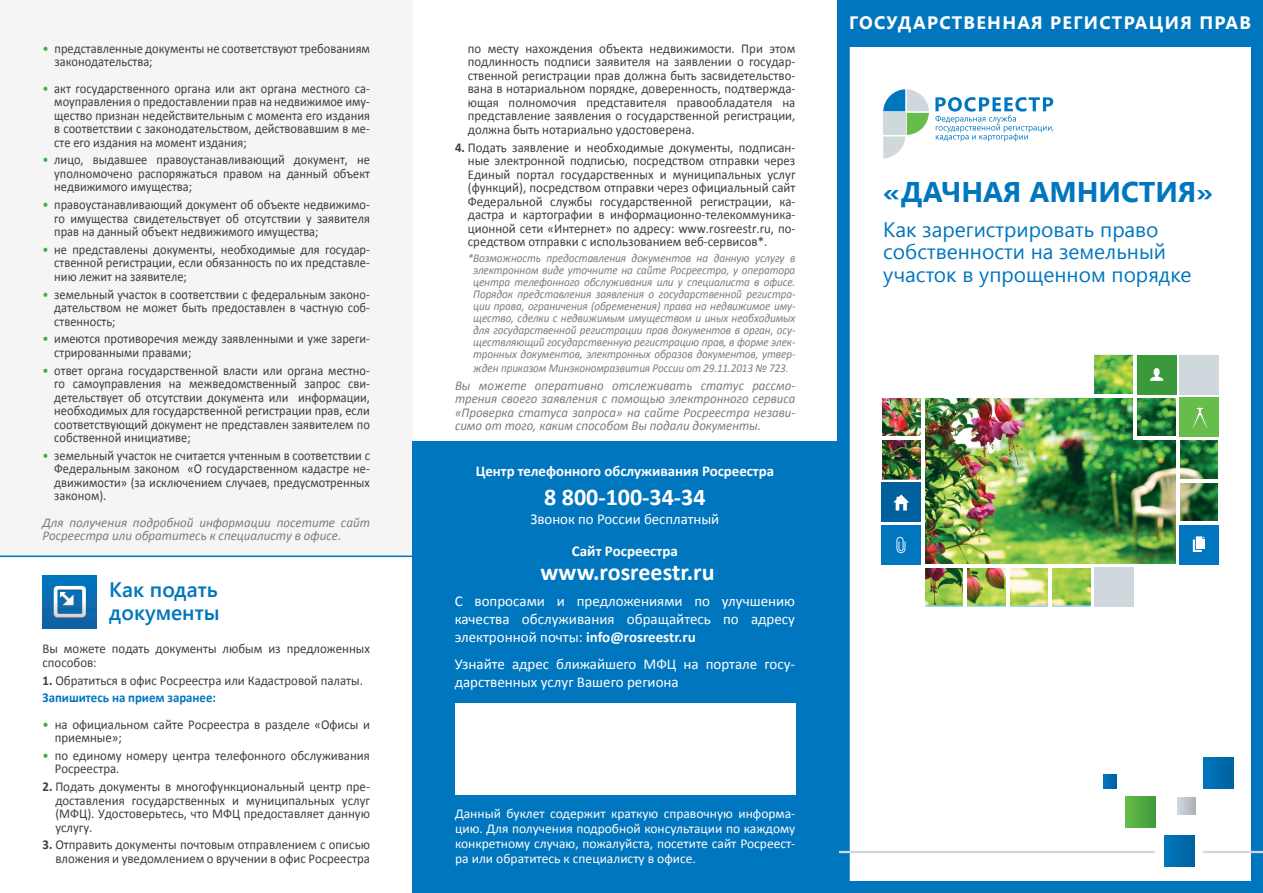
<style>
.page{position:relative;width:1263px;height:893px;background:#fff}
.page>*{position:absolute;margin:0;border:0;box-sizing:border-box;transform-origin:0 0}
.Paragraph_Style_1{font:700 28.5px "Segoe UI";color:#0076be}
.Заг_1{font:700 24px "Calibri";color:#fff}
.Заг_1-2{font:21px/22.5px "Segoe UI";color:#0076be}
.Заг_1-3{font:600 21px "Segoe UI";color:#0076be}
.Заг_1-4{font:700 18px "Segoe UI";letter-spacing:.07em;color:#fff}
.Заг_1-5{font:15px/18px "Calibri";color:#fff;text-align:justify}
.Заг_1-6{font:700 15px "Calibri";color:#fff}
.List{font:13.5px/13.5px "Calibri";color:#3e3e3f;text-align:justify;scale:.92 1}
.Paragraph_Style_2{font:13.5px/13.5px "Calibri";color:#3e3e3f;text-align:justify;scale:.95 1}
.podpis{font:italic 13.5px/13.5px "Calibri";color:#7a7c7f;text-align:justify;scale:.95 1}
.t1{font:13.5px/15px "Calibri";color:#fff;text-align:justify}
.List-2{font:13.5px/13.5px "Calibri";color:#3e3e3f;scale:.95 1}
.List-3{font:italic 13.5px/13.5px "Calibri";color:#7a7c7f;scale:.96 1}
.Pod-podzag{font:700 13.5px "Calibri";color:#0076be;scale:.95 1}
.podpis-2{font:italic 12px/12px "Calibri";letter-spacing:-.01em;color:#7a7c7f;text-align:center;scale:.93 1}
.s1{color:#40ae49}
.s2{font-weight:700}
</style>
<div class="page">
<div style="left:0;top:0;width:412px;height:556px;background:#f5f5f6"></div>
<img style="left:43px;top:575px;width:53px;height:54px">
<hr style="left:0;top:556px;width:412px;height:1px;background:#0076be">
<div style="left:838px;top:0;width:425px;height:893px;border:12px solid #0076be"></div>
<div style="left:848px;top:7px;width:405px;height:40px;background:#0076be"></div>
<svg style="left:1103px;top:757px;width:131px;height:110px"></svg>
<svg style="left:1177px;top:797px;width:18px;height:18px"></svg>
<svg style="left:883px;top:89px;width:46px;height:69px"></svg>
<div style="left:883px;top:113px;width:22px;height:22px;background:#cfd8dd"></div>
<svg style="left:935px;top:97px;width:118px;height:44px"></svg>
<hr style="left:1203px;top:851px;width:60px;height:2px;background:#cfd8dd">
<hr style="left:838px;top:851px;width:317px;height:2px;background:#cfd8dd">
<div style="left:412px;top:441px;width:426px;height:452px;background:#0076be"></div>
<div style="left:455px;top:703px;width:340px;height:91px;background:#fff"></div>
<img style="left:882px;top:355px;width:336px;height:250px">
<hr style="left:880px;top:394px;width:339px;height:3px;background:#fff">
<hr style="left:880px;top:437px;width:43px;height:3px;background:#fff">
<hr style="left:1134px;top:437px;width:85px;height:3px;background:#fff">
<hr style="left:1178px;top:479px;width:41px;height:3px;background:#fff">
<hr style="left:1178px;top:522px;width:41px;height:3px;background:#fff">
<hr style="left:880px;top:564px;width:339px;height:3px;background:#fff">
<hr style="left:921px;top:394px;width:3px;height:214px;background:#fff">
<hr style="left:963px;top:566px;width:4px;height:42px;background:#fff">
<hr style="left:1006px;top:566px;width:3px;height:42px;background:#fff">
<hr style="left:1049px;top:566px;width:3px;height:42px;background:#fff">
<hr style="left:1091px;top:566px;width:3px;height:42px;background:#fff">
<hr style="left:1134px;top:355px;width:3px;height:83px;background:#fff">
<hr style="left:1176px;top:355px;width:3px;height:253px;background:#fff">
<div style="left:881px;top:483px;width:40px;height:39px;background:#00609d"></div>
<svg style="left:893px;top:494px;width:16px;height:16px"></svg>
<div style="left:881px;top:525px;width:40px;height:39px;background:#0076be"></div>
<svg style="left:896px;top:537px;width:9px;height:16px"></svg>
<div style="left:1137px;top:355px;width:39px;height:39px;background:#3a9a3b"></div>
<div style="left:1179px;top:355px;width:40px;height:39px;background:#cfd8dd"></div>
<div style="left:1179px;top:397px;width:40px;height:40px;background:#67bd4a"></div>
<div style="left:1179px;top:525px;width:40px;height:39px;background:#0076be"></div>
<svg style="left:1150px;top:368px;width:13px;height:13px"></svg>
<svg style="left:1193px;top:536px;width:12px;height:16px"></svg>
<svg style="left:1193px;top:407px;width:14px;height:21px"></svg>
<div style="left:1094px;top:567px;width:40px;height:40px;background:#cfd8dd"></div>
<p class="List" style="left:55px;top:42px;width:344px;text-indent:-12px"><span class="s1">•</span> представленные документы не соответствуют требованиям законодательства;</p>
<p class="List" style="left:54px;top:81px;width:345px;text-indent:-12px"><span class="s1">•</span> акт государственного органа или акт органа местного са&shy;моуправления о предоставлении прав на недвижимое иму&shy;щество признан недействительным с момента его издания в соответствии с законодательством, действовавшим в ме&shy;сте его издания на момент издания;</p>
<p class="List" style="left:54px;top:153px;width:345px;text-indent:-12px"><span class="s1">•</span> лицо, выдавшее правоустанавливающий документ, не уполномочено распоряжаться правом на данный объект недвижимого имущества;</p>
<p class="List" style="left:54px;top:198px;width:345px;text-indent:-12px"><span class="s1">•</span> правоустанавливающий документ об объекте недвижимо&shy;го имущества свидетельствует об отсутствии у заявителя прав на данный объект недвижимого имущества;</p>
<p class="List" style="left:54px;top:243px;width:345px;text-indent:-12px"><span class="s1">•</span> не представлены документы, необходимые для государ&shy;ственной регистрации, если обязанность по их представле&shy;нию лежит на заявителе;</p>
<p class="List" style="left:54px;top:287px;width:345px;text-indent:-12px"><span class="s1">•</span> земельный участок в соответствии с федеральным законо&shy;дательством не может быть предоставлен в частную соб&shy;ственность;</p>
<p class="List" style="left:54px;top:332px;width:345px;text-indent:-12px"><span class="s1">•</span> имеются противоречия между заявленными и уже зареги&shy;стрированными правами;</p>
<p class="List" style="left:54px;top:363px;width:345px;text-indent:-12px"><span class="s1">•</span> ответ органа государственной власти или органа местно&shy;го самоуправления на межведомственный запрос сви&shy;детельствует об отсутствии документа или информации, необходимых для государственной регистрации прав, если соответствующий документ не представлен заявителем по собственной инициативе;</p>
<p class="List" style="left:54px;top:449px;width:345px;text-indent:-12px"><span class="s1">•</span> земельный участок не считается учтенным в соответствии с Федеральным законом «О государственном кадастре не&shy;движимости» (за исключением случаев, предусмотренных законом).</p>
<p class="List-3" style="left:43px;top:515px;width:343px">Для получения подробной информации посетите сайт<br>Росреестра или обратитесь к специалисту в офисе.</p>
<p class="Заг_1-3" style="left:109px;top:575px;width:110px">Как подать</p>
<p class="Заг_1-3" style="left:109px;top:598px;width:112px">документы</p>
<p class="Paragraph_Style_2" style="left:43px;top:642px;width:346px">Вы можете подать документы любым из предложенных способов:</p>
<p class="Paragraph_Style_2" style="left:43px;top:673px;width:339px"><span class="s2">1.</span> Обратиться в офис Росреестра или Кадастровой палаты.</p>
<p class="Pod-podzag" style="left:43px;top:689px;width:184px">Запишитесь на прием заранее:</p>
<p class="List-2" style="left:55px;top:717px;width:333px;text-indent:-12px"><span class="s1">•</span> на официальном сайте Росреестра в разделе «Офисы и приемные»;</p>
<p class="List-2" style="left:55px;top:749px;width:333px;text-indent:-12px"><span class="s1">•</span> по единому номеру центра телефонного обслуживания<br>Росреестра.</p>
<p class="Paragraph_Style_2" style="left:55px;top:780px;width:333px;text-indent:-13px"><span class="s2">2.</span> Подать документы в многофункциональный центр пре&shy;доставления государственных и муниципальных услуг (МФЦ). Удостоверьтесь, что МФЦ предоставляет данную услугу.</p>
<p class="Paragraph_Style_2" style="left:43px;top:838px;width:346px;text-align:right"><span class="s2">3.</span> Отправить документы почтовым отправлением с описью вложения и уведомлением о вручении в офис Росреестра</p>
<p class="Paragraph_Style_2" style="left:468px;top:42px;width:346px">по месту нахождения объекта недвижимости. При этом подлинность подписи заявителя на заявлении о государ&shy;ственной регистрации прав должна быть засвидетельство&shy;вана в нотариальном порядке, доверенность, подтвержда&shy;ющая полномочия представителя правообладателя на представление заявления о государственной регистрации, должна быть нотариально удостоверена.</p>
<p class="Paragraph_Style_2" style="left:468px;top:140px;width:346px;text-indent:-13px"><span class="s2">4.</span> Подать заявление и необходимые документы, подписан&shy;ные электронной подписью, посредством отправки через Единый портал государственных и муниципальных услуг (функций), посредством отправки через официальный сайт Федеральной службы государственной регистрации, ка&shy;дастра и картографии в информационно-телекоммуника&shy;ционной сети «Интернет» по адресу: www.rosreestr.ru, по&shy;средством отправки с использованием веб-сервисов*.</p>
<p class="podpis-2" style="left:468px;top:252px;width:354px">*Возможность предоставления документов на данную услугу в электронном виде уточните на сайте Росреестра, у оператора центра телефонного обслуживания или у специалиста в офисе.<br>Порядок представления заявления о государственной регистра&shy;ции права, ограничения (обременения) права на недвижимое иму&shy;щество, сделки с недвижимым имуществом и иных необходимых для государственной регистрации прав документов в орган, осу&shy;ществляющий государственную регистрацию прав, в форме элек&shy;тронных документов, электронных образов документов, утвер-</p>
<p class="podpis-2" style="left:473px;top:361px;width:341px">жден приказом Минэкономразвития России от 29.11.2013 № 723.</p>
<p class="podpis" style="left:455px;top:378px;width:360px">Вы можете оперативно отслеживать статус рассмо&shy;трения своего заявления с помощью электронного сервиса «Проверка статуса запроса» на сайте Росреестра незави&shy;симо от того, каким способом Вы подали документы.</p>
<p class="Заг_1-6" style="left:476px;top:461px;width:300px">Центр телефонного обслуживания Росреестра</p>
<p class="Заг_1" style="left:544px;top:482px;width:163px">8 800-100-34-34</p>
<p class="Заг_1-5" style="left:530px;top:510px;width:190px">Звонок по России бесплатный</p>
<p class="Заг_1-6" style="left:572px;top:541px;width:107px">Сайт Росреестра</p>
<p class="Заг_1" style="left:541px;top:556px;width:175px">www.rosreestr.ru</p>
<p class="Заг_1-5" style="left:455px;top:592px;width:342px">С вопросами и предложениями по улучшению качества обслуживания обращайтесь по адресу электронной почты: <span class="s2">info@rosreеstr.ru</span></p>
<p class="Заг_1-5" style="left:455px;top:655px;width:342px">Узнайте адрес ближайшего МФЦ на портале госу&shy;дарственных услуг Вашего региона</p>
<p class="t1" style="left:455px;top:806px;width:342px">Данный буклет содержит краткую справочную информа&shy;цию. Для получения подробной консультации по каждому конкретному случаю, пожалуйста, посетите сайт Росреест&shy;ра или обратитесь к специалисту в офисе.</p>
<p class="Заг_1-4" style="left:849px;top:9px;width:403px">ГОСУДАРСТВЕННАЯ РЕГИСТРАЦИЯ ПРАВ</p>
<p class="Paragraph_Style_1" style="left:883px;top:171px;width:331px">«ДАЧНАЯ АМНИСТИЯ»</p>
<p class="Заг_1-2" style="left:883px;top:217px;width:310px">Как зарегистрировать право собственности на земельный участок в упрощенном порядке</p>
</div>
